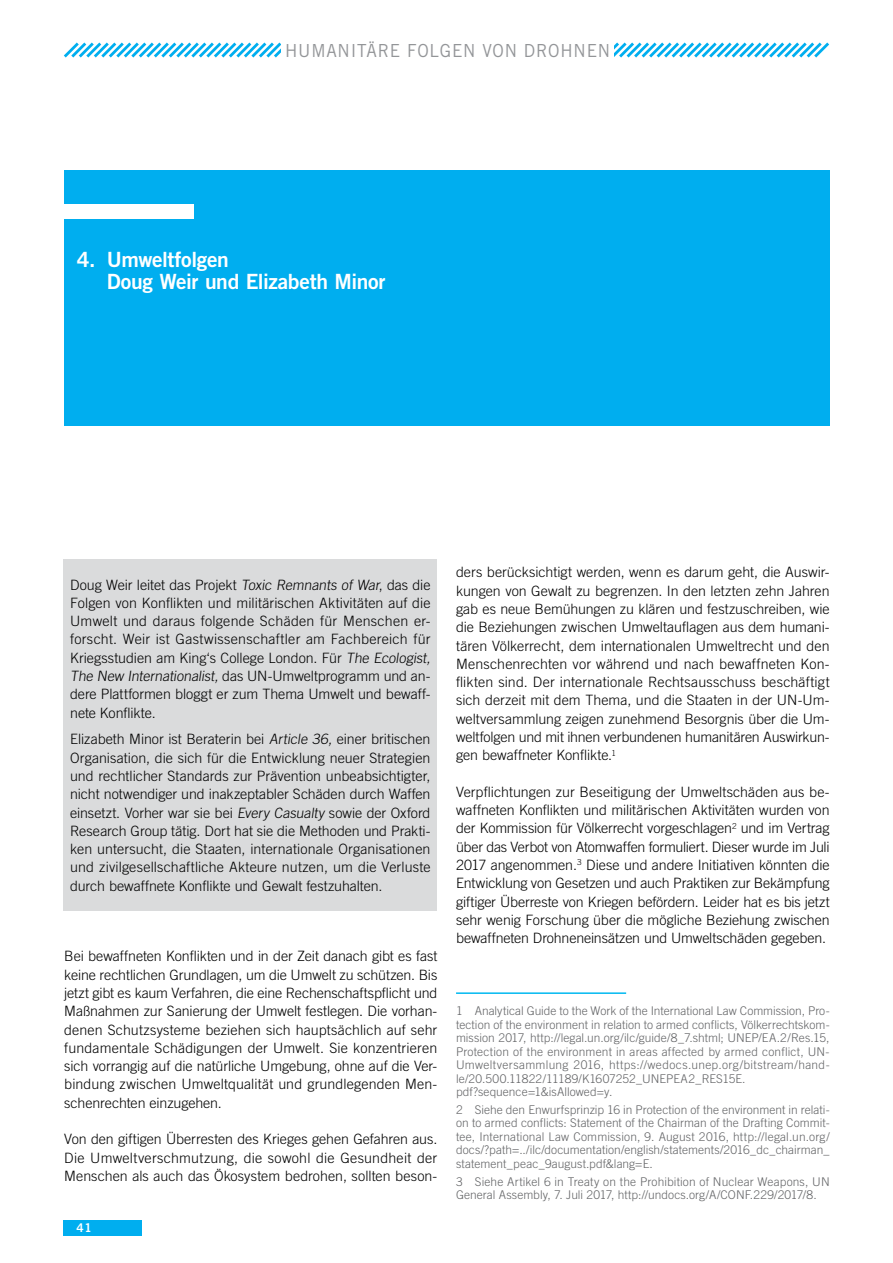
<style>
.page{position:relative;width:893px;height:1263px;background:#fff}
.page>*{position:absolute;margin:0;border:0;box-sizing:border-box;transform-origin:0 0}
.t1{font:21px/22.5px "Trade Gothic LT Std Bd 2";letter-spacing:-.015em;color:#fff}
.t2{font:18px "Trade Gothic LT Std";letter-spacing:.045em;color:#939598;scale:.95 1}
.t3{font:300 14.25px/18.3px "Trade Gothic LT Std";color:#000;text-align:justify}
.t4{font:300 12px/13.5px "Trade Gothic LT Std";letter-spacing:.005em;color:#636466}
.t5{font:12px "Trade Gothic LT Std Bd 2";color:#fff}
</style>
<div class="page">
<svg style="left:63px;top:42px;width:767px;height:16px"></svg>
<div style="left:64px;top:170px;width:766px;height:255px;background:#00aeef"></div>
<div style="left:57px;top:205px;width:136px;height:14px;background:#fff"></div>
<div style="left:281px;top:42px;width:333px;height:16px;background:#fff"></div>
<hr style="left:456px;top:992px;width:170px;height:2px;background:#00b9f1">
<div style="left:64px;top:559px;width:373px;height:352px;background:#dadbdc"></div>
<div style="left:64px;top:1220px;width:78px;height:15px;background:#00aeef"></div>
<p class="t2" style="left:285px;top:40px;width:344px">HUMANITÄRE FOLGEN VON DROHNEN</p>
<p class="t2" style="left:380px;top:40px;width:140px">IPPNW REPORT</p>
<h1 class="t1" style="left:107px;top:247px;width:280px;text-indent:-30px">4. Umweltfolgen<br>Doug Weir und Elizabeth Minor</h1>
<p class="t3" style="left:70px;top:575px;width:364px;text-align:left">Doug Weir leitet das Projekt Toxic Remnants of War, das die Folgen von Konflikten und militärischen Aktivitäten auf die Umwelt und daraus folgende Schäden für Menschen er&shy;forscht. Weir ist Gastwissenschaftler am Fachbereich für Kriegsstudien am King‘s College London. Für The Ecologist, The New Internationalist, das UN-Umweltprogramm und an&shy;dere Plattformen bloggt er zum Thema Umwelt und bewaff&shy;nete Konflikte.</p>
<p class="t3" style="left:70px;top:730px;width:362px">Elizabeth Minor ist Beraterin bei Article 36, einer britischen Organisation, die sich für die Entwicklung neuer Strategien und rechtlicher Standards zur Prävention unbeabsichtigter, nicht notwendiger und inakzeptabler Schäden durch Waffen einsetzt. Vorher war sie bei Every Casualty sowie der Oxford Research Group tätig. Dort hat sie die Methoden und Prakti&shy;ken untersucht, die Staaten, internationale Organisationen und zivilgesellschaftliche Akteure nutzen, um die Verluste durch bewaffnete Konflikte und Gewalt festzuhalten.</p>
<p class="t3" style="left:64px;top:947px;width:375px">Bei bewaffneten Konflikten und in der Zeit danach gibt es fast keine rechtlichen Grundlagen, um die Umwelt zu schützen. Bis jetzt gibt es kaum Verfahren, die eine Rechenschaftspflicht und Maßnahmen zur Sanierung der Umwelt festlegen. Die vorhan&shy;denen Schutzsysteme beziehen sich hauptsächlich auf sehr fundamentale Schädigungen der Umwelt. Sie konzentrieren sich vorrangig auf die natürliche Umgebung, ohne auf die Ver&shy;bindung zwischen Umweltqualität und grundlegenden Men&shy;schenrechten einzugehen.</p>
<p class="t3" style="left:64px;top:1130px;width:375px">Von den giftigen Überresten des Krieges gehen Gefahren aus.<br>Die Umweltverschmutzung, die sowohl die Gesundheit der Menschen als auch das Ökosystem bedrohen, sollten beson-</p>
<p class="t5" style="left:77px;top:1220px;width:17px">41</p>
<p class="t3" style="left:456px;top:563px;width:375px">ders berücksichtigt werden, wenn es darum geht, die Auswir&shy;kungen von Gewalt zu begrenzen. In den letzten zehn Jahren gab es neue Bemühungen zu klären und festzuschreiben, wie die Beziehungen zwischen Umweltauflagen aus dem humani&shy;tären Völkerrecht, dem internationalen Umweltrecht und den Menschenrechten vor während und nach bewaffneten Kon&shy;flikten sind. Der internationale Rechtsausschuss beschäftigt sich derzeit mit dem Thema, und die Staaten in der UN-Um&shy;weltversammlung zeigen zunehmend Besorgnis über die Um&shy;weltfolgen und mit ihnen verbundenen humanitären Auswirkun&shy;gen bewaffneter Konflikte.<sup>1</sup></p>
<p class="t3" style="left:456px;top:782px;width:375px">Verpflichtungen zur Beseitigung der Umweltschäden aus be&shy;waffneten Konflikten und militärischen Aktivitäten wurden von der Kommission für Völkerrecht vorgeschlagen<sup>2</sup> und im Vertrag über das Verbot von Atomwaffen formuliert. Dieser wurde im Juli 2017 angenommen.<sup>3</sup> Diese und andere Initiativen könnten die Entwicklung von Gesetzen und auch Praktiken zur Bekämpfung giftiger Überreste von Kriegen befördern. Leider hat es bis jetzt sehr wenig Forschung über die mögliche Beziehung zwischen bewaffneten Drohneneinsätzen und Umweltschäden gegeben.</p>
<p class="t4" style="left:456px;top:1004px;width:375px">1 Analytical Guide to the Work of the International Law Commission, Pro&shy;tection of the environment in relation to armed conflicts, Völkerrechtskom&shy;mission 2017, http://legal.un.org/ilc/guide/8_7.shtml; UNEP/EA.2/Res.15, Protection of the environment in areas affected by armed conflict, UN-Umweltversammlung 2016, https://wedocs.unep.org/bitstream/hand&shy;le/20.500.11822/11189/K1607252_UNEPEA2_RES15E. pdf?sequence=1&amp;isAllowed=y.</p>
<p class="t4" style="left:456px;top:1103px;width:375px;text-align:justify">2 Siehe den Enwurfsprinzip 16 in Protection of the environment in relati&shy;on to armed conflicts: Statement of the Chairman of the Drafting Commit&shy;tee, International Law Commission, 9. August 2016, http://legal.un.org/ docs/?path=../ilc/documentation/english/statements/2016_dc_chairman_ statement_peac_9august.pdf&amp;lang=E.</p>
<p class="t4" style="left:456px;top:1174px;width:375px">3 Siehe Artikel 6 in Treaty on the Prohibition of Nuclear Weapons, UN<br>General Assembly, 7. Juli 2017, http://undocs.org/A/CONF.229/2017/8.</p>
</div>
